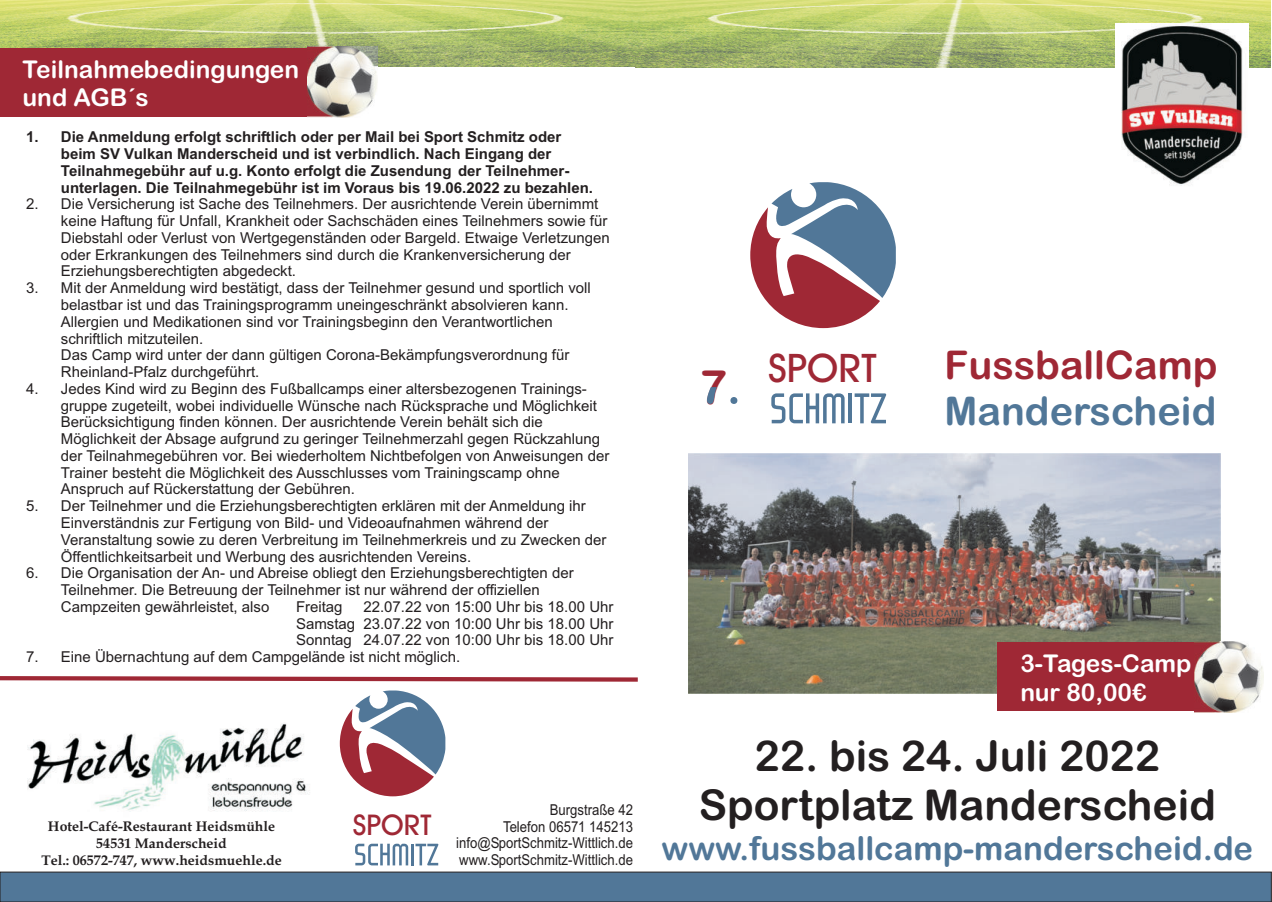
<style>
.page{position:relative;width:1272px;height:902px;background:#fff}
.page>*{position:absolute;margin:0;border:0;box-sizing:border-box;transform-origin:0 0}
.t1{font:47.25px "Arial Rounded MT Bold";color:#9f2835}
.t2{font:42.6px/49.2px "Arial Rounded MT Bold";color:#231f20;text-align:center}
.t3{font:39.6px "Arial Rounded MT Bold";color:#9f2835}
.t4{font:39.6px "Arial Rounded MT Bold";color:#517798}
.t5{font:700 39.45px "Avant Garde Md BT";color:#9f2835}
.t6{font:33px "Arial Rounded MT Bold";color:#517798}
.t7{font:700 28.65px "Avant Garde Md BT";color:#9f2835}
.t8{font:24.45px/28.3px "Arial Rounded MT Bold";color:#fff}
.t9{font:15px/16.8px "Arial";color:#231f20}
.t10{font:700 15px/16.8px "Arial";color:#231f20}
.t11{font:15px/16.8px "Arial";color:#231f20;text-align:right;scale:.88 1}
.t12{font:700 14.1px/16.6px "Book Antiqua";color:#231f20;text-align:center}
</style>
<div class="page">
<img style="left:689px;top:453px;width:531px;height:240px">
<img style="left:0;top:0;width:1270px;height:67px">
<div style="left:0;top:48px;width:338px;height:68px;background:#9f2835"></div>
<img style="left:308px;top:47px;width:69px;height:71px">
<img style="left:1115px;top:23px;width:134px;height:163px">
<img style="left:27px;top:723px;width:283px;height:89px">
<svg style="left:355px;top:843px;width:53px;height:22px"></svg>
<hr style="left:411px;top:843px;width:3px;height:22px;background:#517798">
<svg style="left:416px;top:843px;width:22px;height:22px"></svg>
<svg style="left:340px;top:690px;width:105px;height:106px"></svg>
<svg style="left:771px;top:393px;width:74px;height:30px"></svg>
<hr style="left:849px;top:393px;width:3px;height:30px;background:#517798">
<svg style="left:855px;top:393px;width:31px;height:30px"></svg>
<svg style="left:750px;top:182px;width:146px;height:146px"></svg>
<div style="left:997px;top:642px;width:232px;height:69px;background:#9f2835"></div>
<img style="left:1194px;top:641px;width:70px;height:71px">
<svg style="left:0;top:676px;width:638px;height:6px"></svg>
<div style="left:0;top:871px;width:1272px;height:31px;background:#517798;border:1px solid #231f20"></div>
<svg style="left:702px;top:371px;width:35px;height:33px"></svg>
<h3 class="t8" style="left:23px;top:58px;width:278px">Teilnahmebedingungen und AGB´s</h3>
<p class="t10" style="left:61px;top:130px;width:534px;text-indent:-35px">1. Die Anmeldung erfolgt schriftlich oder per Mail bei Sport Schmitz oder beim SV Vulkan Manderscheid und ist verbindlich. Nach Eingang der Teilnahmegebühr auf u.g. Konto erfolgt die Zusendung der Teilnehmer&shy;unterlagen. Die Teilnahmegebühr ist im Voraus bis 19.06.2022 zu bezahlen.</p>
<p class="t9" style="left:61px;top:196px;width:551px;text-indent:-35px">2. Die Versicherung ist Sache des Teilnehmers. Der ausrichtende Verein übernimmt keine Haftung für Unfall, Krankheit oder Sachschäden eines Teilnehmers sowie für Diebstahl oder Verlust von Wertgegenständen oder Bargeld. Etwaige Verletzungen oder Erkrankungen des Teilnehmers sind durch die Krankenversicherung der Erziehungsberechtigten abgedeckt.</p>
<p class="t9" style="left:61px;top:280px;width:531px;text-indent:-35px">3. Mit der Anmeldung wird bestätigt, dass der Teilnehmer gesund und sportlich voll belastbar ist und das Trainingsprogramm uneingeschränkt absolvieren kann.<br>Allergien und Medikationen sind vor Trainingsbeginn den Verantwortlichen schriftlich mitzuteilen.<br>Das Camp wird unter der dann gültigen Corona-Bekämpfungsverordnung für Rheinland-Pfalz durchgeführt.</p>
<p class="t9" style="left:61px;top:380px;width:550px;text-indent:-35px">4. Jedes Kind wird zu Beginn des Fußballcamps einer altersbezogenen Trainings&shy;gruppe zugeteilt, wobei individuelle Wünsche nach Rücksprache und Möglichkeit Berücksichtigung finden können. Der ausrichtende Verein behält sich die Möglichkeit der Absage aufgrund zu geringer Teilnehmerzahl gegen Rückzahlung der Teilnahmegebühren vor. Bei wiederholtem Nichtbefolgen von Anweisungen der Trainer besteht die Möglichkeit des Ausschlusses vom Trainingscamp ohne Anspruch auf Rückerstattung der Gebühren.</p>
<p class="t9" style="left:61px;top:498px;width:547px;text-indent:-35px">5. Der Teilnehmer und die Erziehungsberechtigten erklären mit der Anmeldung ihr Einverständnis zur Fertigung von Bild- und Videoaufnahmen während der Veranstaltung sowie zu deren Verbreitung im Teilnehmerkreis und zu Zwecken der Öffentlichkeitsarbeit und Werbung des ausrichtenden Vereins.</p>
<p class="t9" style="left:61px;top:565px;width:514px;text-indent:-35px">6. Die Organisation der An- und Abreise obliegt den Erziehungsberechtigten der<br>Teilnehmer. Die Betreuung der Teilnehmer ist nur während der offiziellen<br>Campzeiten gewährleistet, also</p>
<p class="t9" style="left:296px;top:598px;width:319px;text-align:justify;text-indent:67px">22.07.22 von 15:00 Uhr bis 18.00 Uhr Samstag 23.07.22 von 10:00 Uhr bis 18.00 Uhr Sonntag 24.07.22 von 10:00 Uhr bis 18.00 Uhr</p>
<p class="t9" style="left:26px;top:648px;width:436px">7. Eine Übernachtung auf dem Campgelände ist nicht möglich.</p>
<p class="t9" style="left:296px;top:598px;width:48px">Freitag</p>
<p class="t12" style="left:41px;top:819px;width:242px">Hotel-Café-Restaurant Heidsmühle<br>54531 Manderscheid<br>Tel.: 06572-747, www.heidsmuehle.de</p>
<h3 class="t7" style="left:353px;top:808px;width:80px">SPORT</h3>
<p class="t11" style="left:456px;top:801px;width:203px">Burgstraße 42<br>Telefon 06571 145213 info@SportSchmitz-Wittlich.de www.SportSchmitz-Wittlich.de</p>
<h1 class="t1" style="left:699px;top:369px;width:30px">7</h1>
<h3 class="t5" style="left:768px;top:345px;width:110px">SPORT</h3>
<h3 class="t3" style="left:945px;top:350px;width:275px">FussballCamp</h3>
<h3 class="t4" style="left:945px;top:396px;width:273px">Manderscheid</h3>
<h3 class="t8" style="left:1020px;top:651px;width:173px">3-Tages-Camp nur 80,00€</h3>
<h2 class="t2" style="left:699px;top:735px;width:519px">22. bis 24. Juli 2022<br>Sportplatz Manderscheid</h2>
<h3 class="t6" style="left:662px;top:836px;width:593px">www.fussballcamp-manderscheid.de</h3>
</div>
